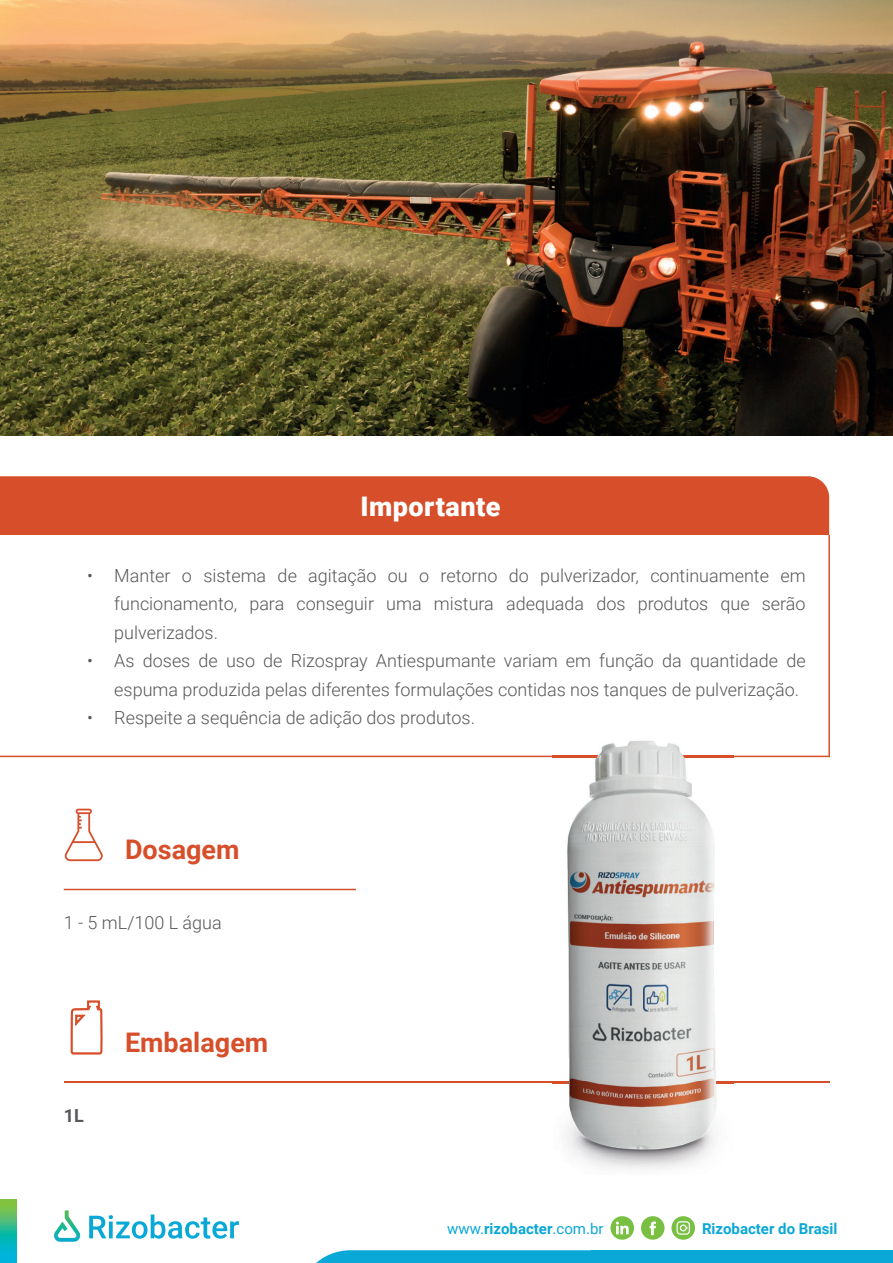
<style>
.page{position:relative;width:893px;height:1263px;background:#fff}
.page>*{position:absolute;margin:0;border:0;box-sizing:border-box;transform-origin:0 0}
.t1{font:700 27px "Roboto";color:#d74f2a}
.t2{font:900 27px "Roboto";letter-spacing:.02em;color:#fff}
.t3{font:300 18px/28.5px "Roboto";color:#57585a;text-align:justify}
.t4{font:700 18px "Roboto";color:#57585a}
.t5{font:15px "Roboto";color:#0aa8d6}
.t6{font:700 15px "Roboto";color:#0aa8d6}
.s1{font-weight:700}
</style>
<div class="page">
<img style="left:0;top:0;width:893px;height:436px">
<div style="left:0;top:476px;width:829px;height:59px;background:#d74f2a"></div>
<hr style="left:64px;top:1081px;width:765px;height:2px;background:#d74f2a">
<svg style="left:65px;top:808px;width:38px;height:247px"></svg>
<svg style="left:0;top:535px;width:830px;height:222px"></svg>
<img style="left:553px;top:740px;width:180px;height:430px">
<img style="left:553px;top:1081px;width:180px;height:2px">
<img style="left:553px;top:756px;width:180px;height:1px">
<hr style="left:64px;top:889px;width:292px;height:1px;background:#d74f2a">
<svg style="left:610px;top:1216px;width:24px;height:24px"></svg>
<svg style="left:641px;top:1216px;width:23px;height:24px"></svg>
<svg style="left:671px;top:1216px;width:24px;height:24px"></svg>
<svg style="left:676px;top:1221px;width:14px;height:14px"></svg>
<div style="left:591px;top:1250px;width:302px;height:13px;background:#0aa8d6"></div>
<svg style="left:316px;top:1250px;width:275px;height:13px;background:#18acd8"></svg>
<svg style="left:89px;top:1214px;width:150px;height:25px"></svg>
<svg style="left:54px;top:1210px;width:27px;height:32px"></svg>
<svg style="left:0;top:1199px;width:16px;height:64px"></svg>
<h1 class="t2" style="left:360px;top:487px;width:142px">Importante</h1>
<p class="t3" style="left:114px;top:560px;width:693px;text-indent:-27px">• Manter o sistema de agitação ou o retorno do pulverizador, continuamente em funcionamento, para conseguir uma mistura adequada dos produtos que serão pulverizados.</p>
<p class="t3" style="left:114px;top:646px;width:693px;text-indent:-27px">• As doses de uso de Rizospray Antiespumante variam em função da quantidade de espuma produzida pelas diferentes formulações contidas nos tanques de pulverização.</p>
<p class="t3" style="left:87px;top:703px;width:389px">• Respeite a sequência de adição dos produtos.</p>
<h1 class="t1" style="left:125px;top:830px;width:116px">Dosagem</h1>
<p class="t3" style="left:64px;top:907px;width:160px">1 - 5 mL/100 L água</p>
<p class="t4" style="left:64px;top:1102px;width:22px">1L</p>
<h1 class="t1" style="left:125px;top:1023px;width:145px">Embalagem</h1>
<p class="t5" style="left:447px;top:1218px;width:158px">www.<span class="s1">rizobacter</span>.com.br</p>
<p class="t6" style="left:702px;top:1218px;width:137px">Rizobacter do Brasil</p>
</div>
